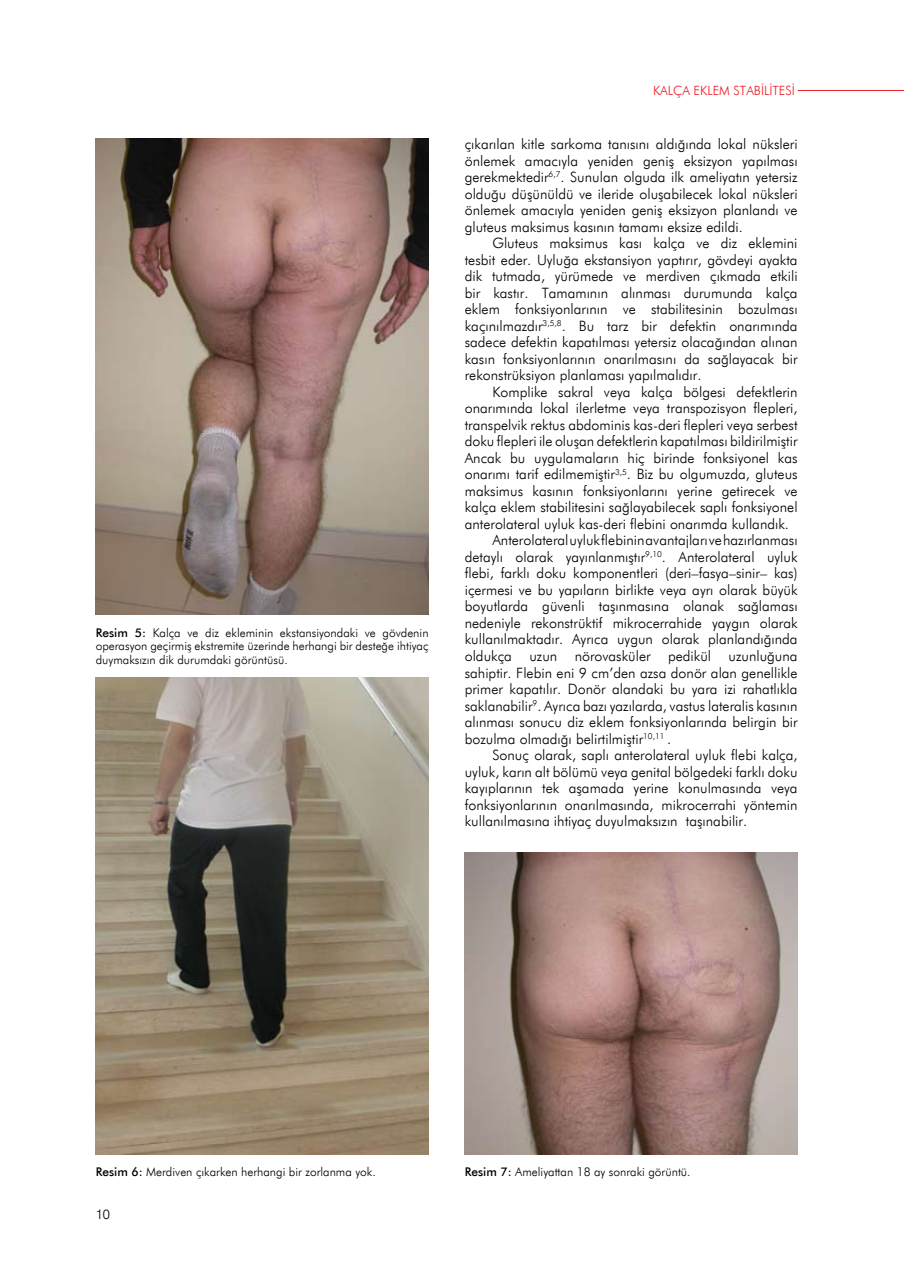
<style>
.page{position:relative;width:904px;height:1285px;background:#fff}
.page>*{position:absolute;margin:0;border:0;box-sizing:border-box;transform-origin:0 0}
.t1{font:300 14.25px/16.5px "Futura BT";color:#000;text-align:justify}
.t2{font:300 13.5px "Swiss 721 BT";color:#000}
.t3{font:300 12.75px "Futura BT";color:#ed1c24}
.t4{font:300 12px/13.5px "Futura BT";color:#000;text-align:justify}
.s1{font-weight:500}
</style>
<div class="page">
<img style="left:96px;top:138px;width:332px;height:476px">
<img style="left:96px;top:677px;width:332px;height:477px">
<img style="left:465px;top:852px;width:332px;height:302px">
<hr style="left:797px;top:90px;width:107px;height:1px;background:#ed1c24">
<p class="t4" style="left:96px;top:625px;width:334px"><span class="s1">Resim 5:</span> Kalça ve diz ekleminin ekstansiyondaki ve gövdenin operasyon geçirmiş ekstremite üzerinde herhangi bir desteğe ihtiyaç duymaksızın dik durumdaki görüntüsü.</p>
<p class="t3" style="left:653px;top:83px;width:143px">KALÇA EKLEM STABİLİTESİ</p>
<p class="t1" style="left:465px;top:136px;width:334px">çıkarılan kitle sarkoma tanısını aldığında lokal nüksleri önlemek amacıyla yeniden geniş eksizyon yapılması gerekmektedir<sup>6,7</sup>. Sunulan olguda ilk ameliyatın yetersiz olduğu düşünüldü ve ileride oluşabilecek lokal nüksleri önlemek amacıyla yeniden geniş eksizyon planlandı ve gluteus maksimus kasının tamamı eksize edildi.</p>
<p class="t1" style="left:465px;top:235px;width:334px;text-indent:28px">Gluteus maksimus kası kalça ve diz eklemini tesbit eder. Uyluğa ekstansiyon yaptırır, gövdeyi ayakta dik tutmada, yürümede ve merdiven çıkmada etkili bir kastır. Tamamının alınması durumunda kalça eklem fonksiyonlarının ve stabilitesinin bozulması kaçınılmazdır<sup>3,5,8</sup>. Bu tarz bir defektin onarımında sadece defektin kapatılması yetersiz olacağından alınan kasın fonksiyonlarının onarılmasını da sağlayacak bir rekonstrüksiyon planlaması yapılmalıdır.</p>
<p class="t1" style="left:492px;top:383px;width:307px">Komplike sakral veya kalça bölgesi defektlerin</p>
<p class="t1" style="left:465px;top:400px;width:334px">onarımında lokal ilerletme veya transpozisyon flepleri,</p>
<p class="t1" style="left:465px;top:416px;width:334px">transpelvik rektus abdominis kas-deri flepleri veya serbest</p>
<p class="t1" style="left:465px;top:433px;width:334px">doku flepleri ile oluşan defektlerin kapatılması bildirilmiştir</p>
<p class="t1" style="left:465px;top:449px;width:334px">Ancak bu uygulamaların hiç birinde fonksiyonel kas</p>
<p class="t1" style="left:465px;top:466px;width:334px">onarımı tarif edilmemiştir<sup>3,5</sup>. Biz bu olgumuzda, gluteus</p>
<p class="t1" style="left:465px;top:482px;width:334px">maksimus kasının fonksiyonlarını yerine getirecek ve</p>
<p class="t1" style="left:465px;top:499px;width:334px">kalça eklem stabilitesini sağlayabilecek saplı fonksiyonel</p>
<p class="t1" style="left:465px;top:515px;width:326px">anterolateral uyluk kas-deri flebini onarımda kullandık.</p>
<p class="t1" style="left:492px;top:532px;width:307px">Anterolateral uyluk flebinin avantajları ve hazırlanması</p>
<p class="t1" style="left:465px;top:548px;width:334px">detaylı olarak yayınlanmıştır<sup>9,10</sup>. Anterolateral uyluk</p>
<p class="t1" style="left:465px;top:565px;width:334px">flebi, farklı doku komponentleri (deri–fasya–sinir– kas)</p>
<p class="t1" style="left:465px;top:581px;width:334px">içermesi ve bu yapıların birlikte veya ayrı olarak büyük</p>
<p class="t1" style="left:465px;top:598px;width:334px">boyutlarda güvenli taşınmasına olanak sağlaması</p>
<p class="t1" style="left:465px;top:614px;width:334px">nedeniyle rekonstrüktif mikrocerrahide yaygın olarak</p>
<p class="t1" style="left:465px;top:631px;width:334px">kullanılmaktadır. Ayrıca uygun olarak planlandığında</p>
<p class="t1" style="left:465px;top:647px;width:334px">oldukça uzun nörovasküler pedikül uzunluğuna</p>
<p class="t1" style="left:465px;top:664px;width:334px">sahiptir. Flebin eni 9 cm’den azsa donör alan genellikle</p>
<p class="t1" style="left:465px;top:680px;width:334px">primer kapatılır. Donör alandaki bu yara izi rahatlıkla</p>
<p class="t1" style="left:465px;top:697px;width:334px">saklanabilir<sup>9</sup>. Ayrıca bazı yazılarda, vastus lateralis kasının</p>
<p class="t1" style="left:465px;top:713px;width:334px">alınması sonucu diz eklem fonksiyonlarında belirgin bir</p>
<p class="t1" style="left:465px;top:730px;width:208px">bozulma olmadığı belirtilmiştir<sup>10,11</sup> .</p>
<p class="t1" style="left:492px;top:746px;width:307px">Sonuç olarak, saplı anterolateral uyluk flebi kalça,</p>
<p class="t1" style="left:465px;top:763px;width:334px">uyluk, karın alt bölümü veya genital bölgedeki farklı doku</p>
<p class="t1" style="left:465px;top:779px;width:334px">kayıplarının tek aşamada yerine konulmasında veya</p>
<p class="t1" style="left:465px;top:796px;width:334px">fonksiyonlarının onarılmasında, mikrocerrahi yöntemin</p>
<p class="t1" style="left:465px;top:812px;width:284px">kullanılmasına ihtiyaç duyulmaksızın taşınabilir.</p>
<p class="t4" style="left:96px;top:1164px;width:282px"><span class="s1">Resim 6:</span> Merdiven çıkarken herhangi bir zorlanma yok.</p>
<p class="t4" style="left:465px;top:1164px;width:227px"><span class="s1">Resim 7:</span> Ameliyattan 18 ay sonraki görüntü.</p>
<p class="t2" style="left:96px;top:1205px;width:16px">10</p>
</div>
